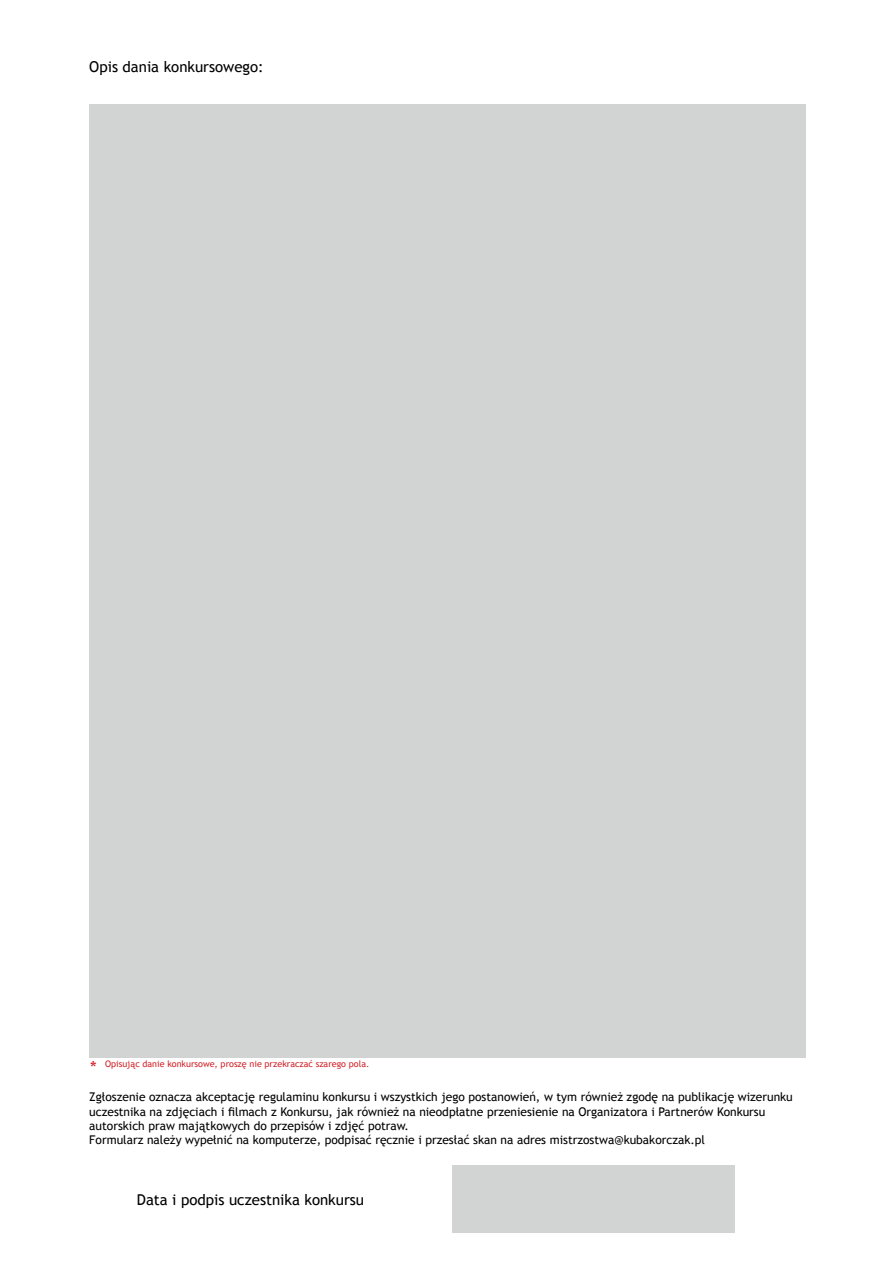
<style>
.page{position:relative;width:893px;height:1263px;background:#fff}
.page>*{position:absolute;margin:0;border:0;box-sizing:border-box;transform-origin:0 0}
.t1{font:18px "Trebuchet MS";color:#d2232a}
.t2{font:15px "Trebuchet MS";color:#000}
.t3{font:12px/14.4px "Trebuchet MS";color:#000}
.t4{font:9px "Trebuchet MS";color:#d2232a}
</style>
<div class="page">
<div style="left:452px;top:1166px;width:282px;height:67px;background:#d2d3d3"></div>
<div style="left:89px;top:104px;width:717px;height:953px;background:#d2d3d3"></div>
<p class="t2" style="left:89px;top:58px;width:176px">Opis dania konkursowego:</p>
<h1 class="t1" style="left:90px;top:1057px;width:8px">*</h1>
<p class="t4" style="left:105px;top:1059px;width:266px">Opisując danie konkursowe, proszę nie przekraczać szarego pola.</p>
<p class="t3" style="left:89px;top:1090px;width:705px">Zgłoszenie oznacza akceptację regulaminu konkursu i wszystkich jego postanowień, w tym również zgodę na publikację wizerunku uczestnika na zdjęciach i filmach z Konkursu, jak również na nieodpłatne przeniesienie na Organizatora i Partnerów Konkursu autorskich praw majątkowych do przepisów i zdjęć potraw.<br>Formularz należy wypełnić na komputerze, podpisać ręcznie i przesłać skan na adres mistrzostwa@kubakorczak.pl</p>
<p class="t2" style="left:137px;top:1191px;width:229px">Data i podpis uczestnika konkursu</p>
</div>
